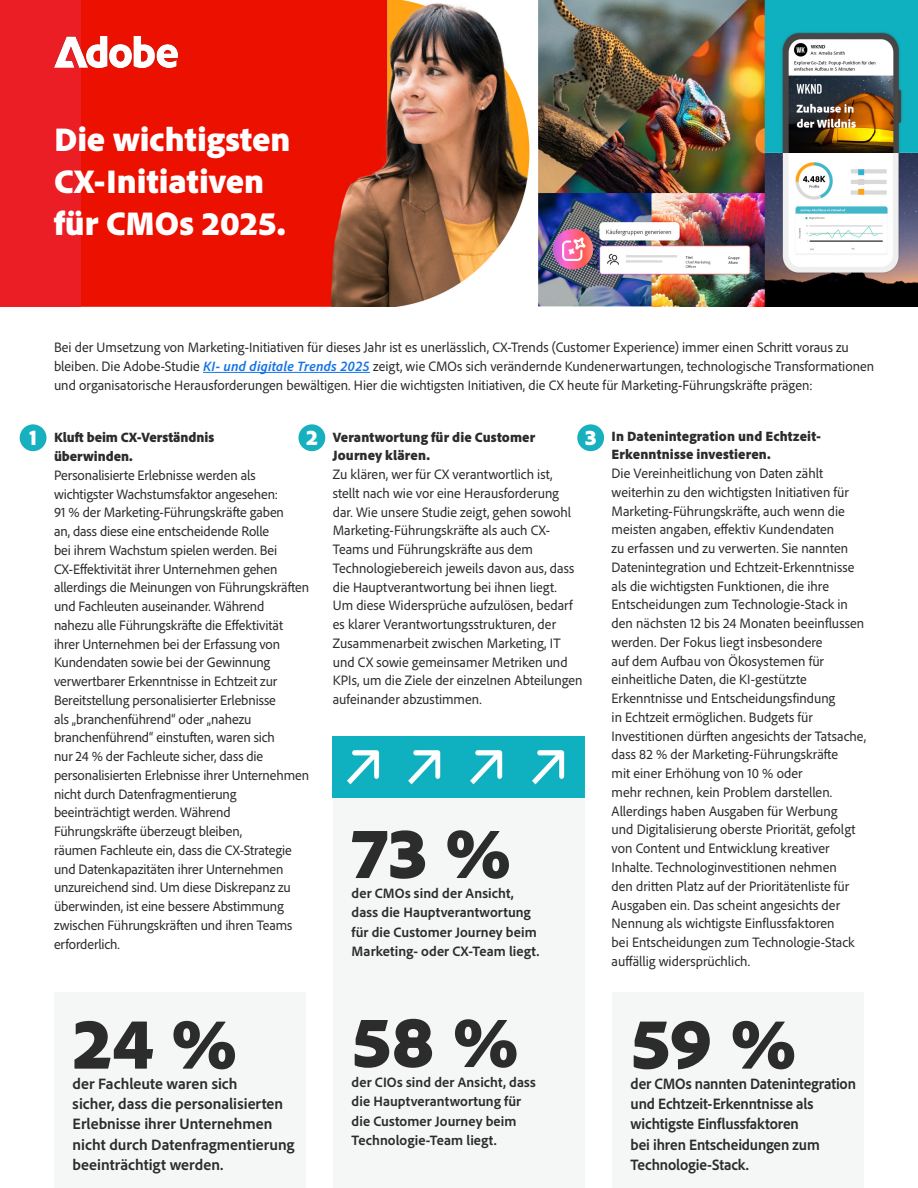
<style>
.page{position:relative;width:918px;height:1188px;background:#fff}
.page>*{position:absolute;margin:0;border:0;box-sizing:border-box;transform-origin:0 0}
.Intro_Body_Copy{font:900 75px "Adobe Clean";letter-spacing:-.01em;color:#2c2c2c}
.Cover_Title{font:900 34.5px/42px "Adobe Clean";color:#fff}
.Intro_Body_Copy-2{font:900 22.5px "Adobe Clean";color:#fff}
.Intro_Body_Copy-3{font:700 15.75px/20.2px "Adobe Clean";color:#2c2c2c}
.Intro_Body_Copy-4{font:700 15.75px/20.2px "Adobe Clean";color:#2c2c2c;scale:.96 1}
.Intro_Body_Copy-5{font:14.25px/18.8px "Adobe Clean";color:#2c2c2c}
.Intro_Body_Copy-6{font:700 14.25px/19.5px "Adobe Clean";letter-spacing:.005em;color:#2c2c2c}
.s1{font-weight:700;font-style:italic;color:#1473e6}
.s2{font-weight:900}
</style>
<div class="page">
<div style="left:0;top:0;width:388px;height:306px;background:#ea1e24"></div>
<div style="left:333px;top:777px;width:252px;height:411px;background:#f5f7f7"></div>
<img style="left:81px;top:0;width:837px;height:306px">
<img style="left:54px;top:36px;width:124px;height:31px">
<hr style="left:203px;top:372px;width:167px;height:1px;background:#1473e6">
<div style="left:20px;top:424px;width:27px;height:27px;background:#16b0bf;border-radius:50%"></div>
<div style="left:298px;top:424px;width:27px;height:27px;background:#16b0bf;border-radius:50%"></div>
<div style="left:577px;top:424px;width:27px;height:27px;background:#16b0bf;border-radius:50%"></div>
<div style="left:54px;top:992px;width:252px;height:196px;background:#f5f7f7"></div>
<img style="left:333px;top:736px;width:252px;height:62px">
<div style="left:612px;top:992px;width:252px;height:196px;background:#f5f7f7"></div>
<p class="Cover_Title" style="left:54px;top:117px;width:238px">Die wichtigsten<br>CX-Initiativen für CMOs 2025.</p>
<p class="Intro_Body_Copy-5" style="left:54px;top:338px;width:822px">Bei der Umsetzung von Marketing-Initiativen für dieses Jahr ist es unerlässlich, CX-Trends (Customer Experience) immer einen Schritt voraus zu bleiben. Die Adobe-Studie <span class="s1">KI- und digitale Trends 2025</span> zeigt, wie CMOs sich verändernde Kundenerwartungen, technologische Transformationen und organisatorische Herausforderungen bewältigen. Hier die wichtigsten Initiativen, die CX heute für Marketing-Führungskräfte prägen:</p>
<p class="Intro_Body_Copy-5" style="left:54px;top:428px;width:257px"><span class="s2">Kluft beim CX-Verständnis<br>überwinden.<br></span>Personalisierte Erlebnisse werden als wichtigster Wachstumsfaktor angesehen:<br>91 % der Marketing-Führungskräfte gaben<br>an, dass diese eine entscheidende Rolle<br>bei ihrem Wachstum spielen werden. Bei CX-Effektivität ihrer Unternehmen gehen allerdings die Meinungen von Führungskräften und Fachleuten auseinander. Während<br>nahezu alle Führungskräfte die Effektivität ihrer Unternehmen bei der Erfassung von Kundendaten sowie bei der Gewinnung verwertbarer Erkenntnisse in Echtzeit zur Bereitstellung personalisierter Erlebnisse<br>als „branchenführend“ oder „nahezu branchenführend“ einstuften, waren sich<br>nur 24 % der Fachleute sicher, dass die personalisierten Erlebnisse ihrer Unternehmen nicht durch Datenfragmentierung beeinträchtigt werden. Während Führungskräfte überzeugt bleiben,<br>räumen Fachleute ein, dass die CX-Strategie und Datenkapazitäten ihrer Unternehmen unzureichend sind. Um diese Diskrepanz zu überwinden, ist eine bessere Abstimmung zwischen Führungskräften und ihren Teams erforderlich.</p>
<p class="Intro_Body_Copy-5" style="left:333px;top:427px;width:251px"><span class="s2">Verantwortung für die Customer Journey klären.<br></span>Zu klären, wer für CX verantwortlich ist, stellt nach wie vor eine Herausforderung dar. Wie unsere Studie zeigt, gehen sowohl Marketing-Führungskräfte als auch CX-Teams und Führungskräfte aus dem Technologiebereich jeweils davon aus, dass die Hauptverantwortung bei ihnen liegt.<br>Um diese Widersprüche aufzulösen, bedarf es klarer Verantwortungsstrukturen, der Zusammenarbeit zwischen Marketing, IT und CX sowie gemeinsamer Metriken und KPIs, um die Ziele der einzelnen Abteilungen aufeinander abzustimmen.</p>
<p class="Intro_Body_Copy-2" style="left:29px;top:423px;width:10px">1</p>
<p class="Intro_Body_Copy-2" style="left:306px;top:423px;width:13px">2</p>
<p class="Intro_Body_Copy-5" style="left:612px;top:426px;width:256px"><span class="s2">In Datenintegration und Echtzeit-Erkenntnisse investieren.<br></span>Die Vereinheitlichung von Daten zählt weiterhin zu den wichtigsten Initiativen für Marketing-Führungskräfte, auch wenn die meisten angaben, effektiv Kundendaten<br>zu erfassen und zu verwerten. Sie nannten Datenintegration und Echtzeit-Erkenntnisse als die wichtigsten Funktionen, die ihre Entscheidungen zum Technologie-Stack in den nächsten 12 bis 24 Monaten beeinflussen werden. Der Fokus liegt insbesondere<br>auf dem Aufbau von Ökosystemen für einheitliche Daten, die KI-gestützte Erkenntnisse und Entscheidungsfindung<br>in Echtzeit ermöglichen. Budgets für Investitionen dürften angesichts der Tatsache, dass 82 % der Marketing-Führungskräfte<br>mit einer Erhöhung von 10 % oder<br>mehr rechnen, kein Problem darstellen.<br>Allerdings haben Ausgaben für Werbung<br>und Digitalisierung oberste Priorität, gefolgt von Content und Entwicklung kreativer Inhalte. Technologinvestitionen nehmen<br>den dritten Platz auf der Prioritätenliste für Ausgaben ein. Das scheint angesichts der Nennung als wichtigste Einflussfaktoren<br>bei Entscheidungen zum Technologie-Stack auffällig widersprüchlich.</p>
<p class="Intro_Body_Copy-2" style="left:585px;top:423px;width:13px">3</p>
<p class="Intro_Body_Copy" style="left:352px;top:803px;width:162px">73 %</p>
<p class="Intro_Body_Copy-6" style="left:352px;top:882px;width:189px">der CMOs sind der Ansicht, dass die Hauptverantwortung für die Customer Journey beim<br>Marketing- oder CX-Team liegt.</p>
<p class="Intro_Body_Copy" style="left:73px;top:993px;width:167px">24 %</p>
<p class="Intro_Body_Copy-3" style="left:73px;top:1073px;width:224px">der Fachleute waren sich<br>sicher, dass die personalisierten<br>Erlebnisse ihrer Unternehmen nicht durch Datenfragmentierung beeinträchtigt werden.</p>
<p class="Intro_Body_Copy" style="left:352px;top:992px;width:169px">58 %</p>
<p class="Intro_Body_Copy-6" style="left:352px;top:1071px;width:186px">der CIOs sind der Ansicht, dass die Hauptverantwortung für die Customer Journey beim<br>Technologie-Team liegt.</p>
<p class="Intro_Body_Copy" style="left:631px;top:993px;width:168px">59 %</p>
<p class="Intro_Body_Copy-4" style="left:631px;top:1073px;width:236px">der CMOs nannten Datenintegration und Echtzeit-Erkenntnisse als wichtigste Einflussfaktoren<br>bei ihren Entscheidungen zum<br>Technologie-Stack.</p>
</div>
